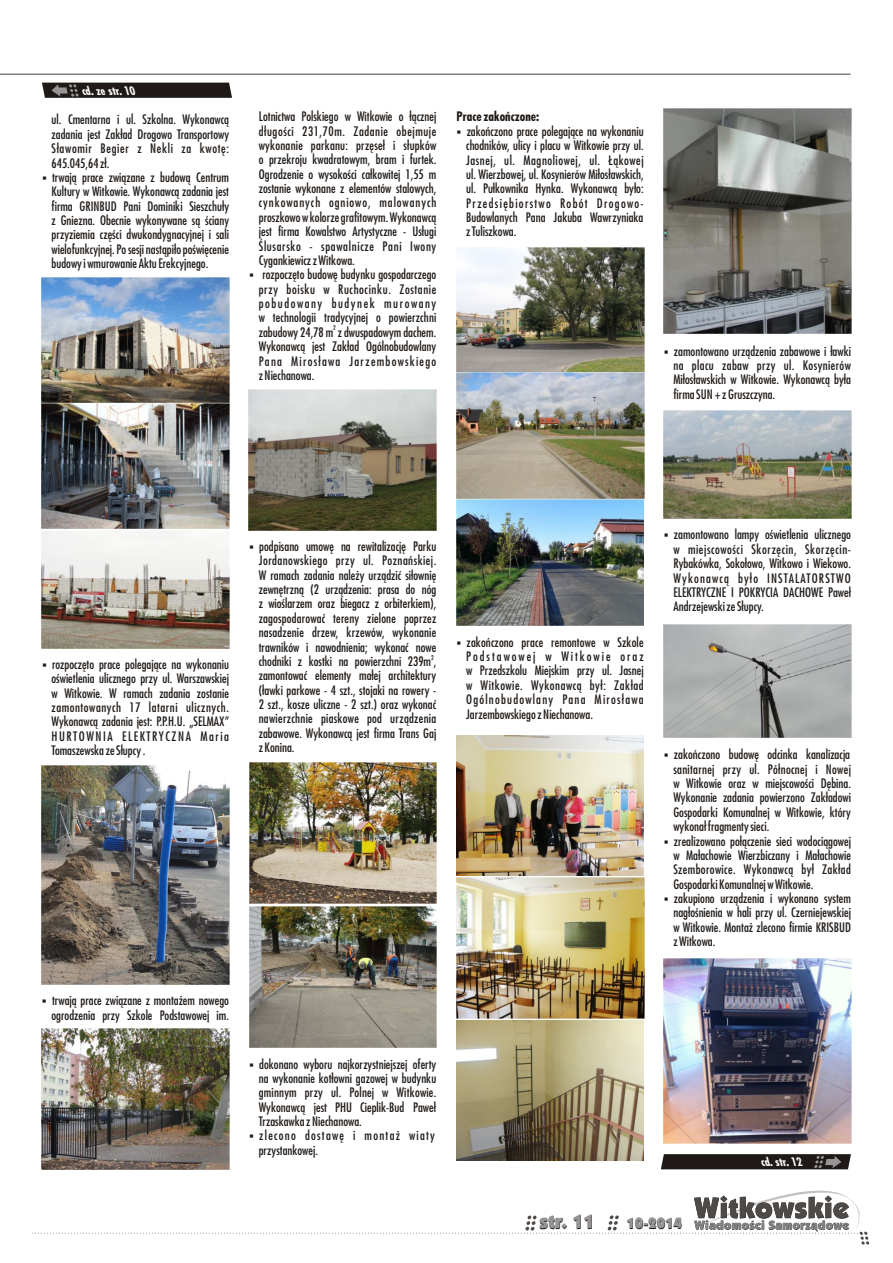
<style>
.page{position:relative;width:893px;height:1263px;background:#fff}
.page>*{position:absolute;margin:0;border:0;box-sizing:border-box;transform-origin:0 0}
.t1{font:900 19.5px "Kabel IT Cby BT";color:#1f1a17}
.t2{font:900 15px "Kabel IT Cby BT";color:#1f1a17}
.t3{font:12.75px/14.4px "Fujiyama";color:#1f1a17;text-align:justify}
.t4{font:700 12.75px "Fujiyama";color:#1f1a17}
.t5{font:italic 700 11.4px "Fujiyama";color:#fff}
.t6{font:10.8px "Wingdings";color:#1f1a17}
.t7{font:6.3px "Fujiyama";color:#1f1a17}
</style>
<div class="page">
<svg style="left:32px;top:1190px;width:837px;height:54px"></svg>
<hr style="left:0;top:73px;width:850px;height:2px;background:#828282">
<svg style="left:42px;top:83px;width:190px;height:15px;background:#2a2523"></svg>
<svg style="left:661px;top:1154px;width:190px;height:15px;background:#2a2522"></svg>
<img style="left:42px;top:766px;width:187px;height:218px">
<img style="left:42px;top:1029px;width:187px;height:140px">
<img style="left:249px;top:389px;width:187px;height:141px">
<img style="left:249px;top:763px;width:188px;height:140px">
<img style="left:457px;top:500px;width:187px;height:125px">
<img style="left:457px;top:247px;width:187px;height:251px">
<img style="left:457px;top:878px;width:187px;height:140px">
<img style="left:663px;top:108px;width:188px;height:226px">
<img style="left:664px;top:410px;width:187px;height:109px">
<img style="left:664px;top:625px;width:187px;height:113px">
<img style="left:664px;top:959px;width:187px;height:184px">
<img style="left:42px;top:531px;width:187px;height:117px">
<img style="left:42px;top:277px;width:187px;height:125px">
<img style="left:42px;top:404px;width:187px;height:125px">
<img style="left:249px;top:906px;width:188px;height:141px">
<img style="left:457px;top:1020px;width:187px;height:141px">
<img style="left:457px;top:735px;width:187px;height:140px">
<p class="t5" style="left:83px;top:86px;width:58px">cd .zestr.10</p>
<p class="t3" style="left:52px;top:114px;width:179px">ul. Cmentarna i ul. Szkolna. Wykonawcą zadania jest Zakład Drogowo Transportowy Sławomir Begier z Nekli za kwotę:</p>
<p class="t3" style="left:52px;top:157px;width:179px;text-align:left">645.045,64 zł.<br>trwają prace związane z budową Centrum Kultury w Witkowie. Wykonawcą zadania jest firma GRINBUD Pani Dominiki Sieszchuły z Gniezna. Obecnie wykonywane są ściany przyziemia części dwukondygnacyjnej i sali wielofunkcyjnej. Po sesji nastąpiło poświęcenie budowy i wmurowanie Aktu Erekcyjnego.</p>
<p class="t6" style="left:42px;top:174px;width:31px">▪</p>
<p class="t3" style="left:259px;top:110px;width:179px">Lotnictwa Polskiego w Witkowie o łącznej długości 231,70m. Zadanie obejmuje wykonanie parkanu: przęseł i słupków o przekroju kwadratowym, bram i furtek.<br>Ogrodzenie o wysokości całkowitej 1,55 m zostanie wykonane z elementów stalowych, cynkowanych ogniowo, malowanych proszkowo w kolorze grafitowym. Wykonawcą jest firma Kowalstwo Artystyczne - Usługi Ślusarsko - spawalnicze Pani Iwony</p>
<p class="t3" style="left:259px;top:254px;width:179px;text-align:left">Cygankiewicz z Witkowa.<br>rozpoczęto budowę budynku gospodarczego przy boisku w Ruchocinku. Zostanie pobudowany budynek murowany w technologii tradycyjnej o powierzchni</p>
<p class="t7" style="left:333px;top:326px;width:4px">2</p>
<p class="t6" style="left:249px;top:271px;width:31px">▪</p>
<p class="t3" style="left:259px;top:326px;width:179px">zabudowy 24,78 m z dwuspadowym dachem.<br>Wykonawcą jest Zakład Ogólnobudowlany Pana Mirosława Jarzembowskiego z Niechanowa.</p>
<p class="t4" style="left:457px;top:111px;width:84px">Pracezakończone:</p>
<p class="t6" style="left:457px;top:127px;width:31px">▪</p>
<p class="t3" style="left:466px;top:125px;width:179px">zakończono prace polegające na wykonaniu chodników, ulicy i placu w Witkowie przy ul.<br>Jasnej, ul. Magnoliowej, ul. Łąkowej ul. Wierzbowej, ul. Kosynierów Miłosławskich, ul. Pułkownika Hynka. Wykonawcą było:<br>Przedsiębiorstwo Robót Drogowo-Budowlanych Pana Jakuba Wawrzyniaka zTuliszkowa.</p>
<p class="t3" style="left:673px;top:345px;width:179px;text-indent:-10px">▪zamontowano urządzenia zabawowe i ławki na placu zabaw przy ul. Kosynierów Miłosławskich w Witkowie. Wykonawcą była firma SUN + z Gruszczyna.</p>
<p class="t3" style="left:52px;top:658px;width:179px;text-indent:-10px">▪rozpoczęto prace polegające na wykonaniu oświetlenia ulicznego przy ul. Warszawskiej w Witkowie. W ramach zadania zostanie zamontowanych 17 latarni ulicznych.<br>Wykonawcą zadania jest: P.P.H.U. „SELMAX” HURTOWNIA ELEKTRYCZNA Maria Tomaszewska ze Słupcy .</p>
<p class="t3" style="left:42px;top:994px;width:189px;text-align:right">▪trwają prace związane z montażem nowego ogrodzenia przy Szkole Podstawowej im.</p>
<p class="t3" style="left:259px;top:540px;width:179px;text-indent:-10px">▪podpisano umowę na rewitalizację Parku Jordanowskiego przy ul. Poznańskiej.<br>W ramach zadania należy urządzić siłownię zewnętrzną (2 urządzenia: prasa do nóg z wioślarzem oraz biegacz z orbiterkiem), zagospodarować tereny zielone poprzez nasadzenie drzew, krzewów, wykonanie trawników i nawodnienia; wykonać nowe</p>
<p class="t7" style="left:431px;top:654px;width:4px">2</p>
<p class="t3" style="left:259px;top:655px;width:179px">chodniki z kostki na powierzchni 239m , zamontować elementy małej architektury (ławki parkowe - 4 szt., stojaki na rowery - 2 szt., kosze uliczne - 2 szt.) oraz wykonać nawierzchnie piaskowe pod urządzenia zabawowe. Wykonawcą jest firma Trans Gaj z Konina.</p>
<p class="t3" style="left:466px;top:636px;width:179px;text-indent:-10px">▪zakończono prace remontowe w Szkole Podstawowej w Witkowie oraz w Przedszkolu Miejskim przy ul. Jasnej w Witkowie. Wykonawcą był: Zakład Ogólnobudowlany Pana Mirosława Jarzembowskiego z Niechanowa.</p>
<p class="t3" style="left:673px;top:529px;width:179px;text-indent:-10px">▪zamontowano lampy oświetlenia ulicznego w miejscowości Skorzęcin, Skorzęcin-Rybakówka, Sokołowo, Witkowo i Wiekowo.<br>Wykonawcą było INSTALATORSTWO ELEKTRYCZNE I POKRYCIA DACHOWE Paweł Andrzejewski ze Słupcy.</p>
<p class="t3" style="left:673px;top:748px;width:179px;text-indent:-10px">▪zakończono budowę odcinka kanalizacja sanitarnej przy ul. Północnej i Nowej w Witkowie oraz w miejscowości Dębina.<br>Wykonanie zadania powierzono Zakładowi Gospodarki Komunalnej w Witkowie, który</p>
<p class="t6" style="left:664px;top:837px;width:31px">▪</p>
<p class="t3" style="left:673px;top:820px;width:179px;text-align:left">wykonał fragmenty sieci.<br>zrealizowano połączenie sieci wodociągowej w Małachowie Wierzbiczany i Małachowie Szemborowice. Wykonawcą był Zakład</p>
<p class="t3" style="left:673px;top:878px;width:179px;text-align:left">Gospodarki Komunalnej w Witkowie. zakupiono urządzenia i wykonano system nagłośnienia w hali przy ul. Czerniejewskiej w Witkowie. Montaż zlecono firmie KRISBUD zWitkowa.</p>
<p class="t6" style="left:664px;top:895px;width:31px">▪</p>
<p class="t3" style="left:259px;top:1058px;width:179px;text-indent:-10px">▪dokonano wyboru najkorzystniejszej oferty na wykonanie kotłowni gazowej w budynku gminnym przy ul. Polnej w Witkowie.<br>Wykonawcą jest PHU Cieplik-Bud Paweł</p>
<p class="t6" style="left:249px;top:1132px;width:31px">▪</p>
<p class="t3" style="left:259px;top:1115px;width:178px;text-align:left">Trzaskawka z Niechanowa.<br>zlecono dostawę i montaż wiaty przystankowej.</p>
<h1 class="t1" style="left:540px;top:1214px;width:57px">str. 11</h1>
<p class="t2" style="left:627px;top:1218px;width:57px">10-2014</p>
<p class="t5" style="left:762px;top:1157px;width:46px">cd .str.12</p>
</div>
